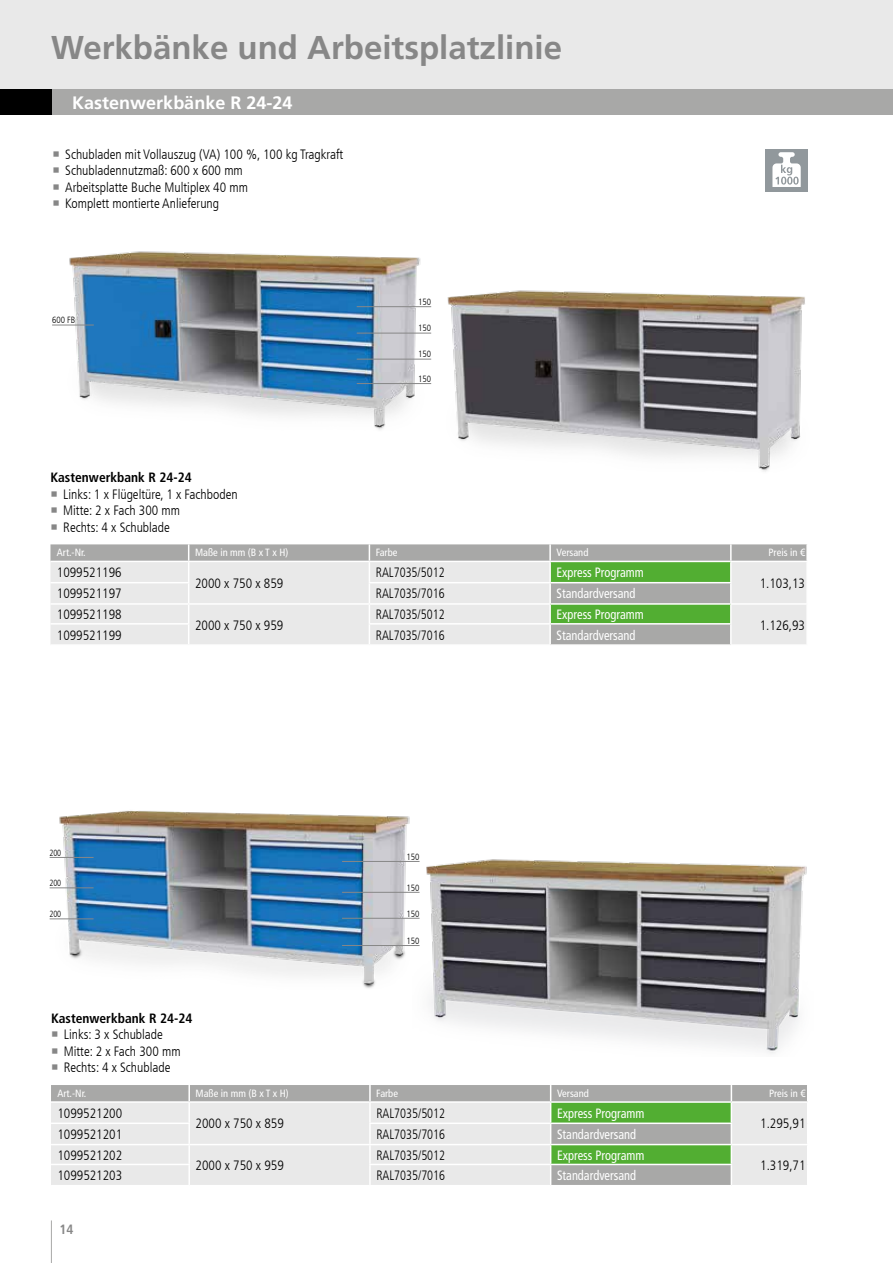
<style>
.page{position:relative;width:893px;height:1263px;background:#fff}
.page>*{position:absolute;margin:0;border:0;box-sizing:border-box;transform-origin:0 0}
.t1{font:700 33px "Frutiger LT Com";color:#878787}
.t2{font:700 18px "Frutiger LT Com";color:#fff}
.t3{font:300 condensed 13.5px/16.5px "Frutiger LT Com";color:#000}
.t4{font:condensed 13.5px "Frutiger LT Com";color:#fff;scale:.92 1}
.t5{font:300 condensed 13.5px "Frutiger LT Com";color:#000;scale:.92 1}
.t6{font:700 condensed 13.5px "Frutiger LT Com";color:#000}
.t7{font:700 condensed 13.5px "Frutiger LT Com";color:#878787}
.t8{font:condensed 10.5px "Frutiger LT Com";color:#fff}
.t9{font:300 condensed 9px "Frutiger LT Com";color:#000}
.t10{font:300 condensed 9px "Frutiger LT Com";color:#000;scale:.93 1}
</style>
<div class="page">
<div style="left:0;top:0;width:893px;height:89px;background:#e9e9e9"></div>
<hr style="left:51px;top:1220px;width:1px;height:43px;background:#a8a8a7">
<div style="left:0;top:89px;width:893px;height:26px;background:#a8a8a7"></div>
<div style="left:0;top:89px;width:51px;height:26px;background:#000"></div>
<img style="left:54px;top:251px;width:378px;height:179px">
<img style="left:447px;top:290px;width:358px;height:182px">
<hr style="left:52px;top:325px;width:42px;height:1px;background:#878787">
<hr style="left:357px;top:306px;width:74px;height:1px;background:#878787">
<hr style="left:357px;top:333px;width:74px;height:1px;background:#878787">
<hr style="left:357px;top:359px;width:74px;height:1px;background:#878787">
<hr style="left:357px;top:383px;width:74px;height:1px;background:#878787">
<img style="left:49px;top:810px;width:363px;height:178px">
<hr style="left:50px;top:857px;width:44px;height:1px;background:#878787">
<hr style="left:342px;top:861px;width:78px;height:1px;background:#878787">
<hr style="left:342px;top:892px;width:78px;height:1px;background:#878787">
<hr style="left:342px;top:918px;width:78px;height:1px;background:#878787">
<hr style="left:342px;top:945px;width:78px;height:1px;background:#878787">
<hr style="left:50px;top:887px;width:44px;height:1px;background:#878787">
<hr style="left:50px;top:919px;width:44px;height:1px;background:#878787">
<img style="left:412px;top:859px;width:395px;height:195px">
<svg style="left:50px;top:544px;width:756px;height:17px;background:#ababaa"></svg>
<div style="left:50px;top:562px;width:756px;height:82px;background:#e9e9e9"></div>
<hr style="left:50px;top:582px;width:139px;height:1px;background:#fff">
<hr style="left:50px;top:603px;width:139px;height:2px;background:#fff">
<hr style="left:50px;top:623px;width:139px;height:2px;background:#fff">
<svg style="left:806px;top:544px;width:1px;height:17px"></svg>
<hr style="left:369px;top:582px;width:181px;height:1px;background:#fff">
<hr style="left:189px;top:603px;width:180px;height:2px;background:#fff">
<hr style="left:369px;top:603px;width:181px;height:2px;background:#fff">
<hr style="left:731px;top:603px;width:77px;height:2px;background:#fff">
<svg style="left:188px;top:544px;width:1px;height:100px"></svg>
<hr style="left:369px;top:623px;width:181px;height:2px;background:#fff">
<svg style="left:369px;top:544px;width:1px;height:100px"></svg>
<svg style="left:549px;top:544px;width:183px;height:100px;background:#8db080"></svg>
<hr style="left:550px;top:623px;width:182px;height:2px;background:#fff">
<div style="left:51px;top:1085px;width:756px;height:16px;background:#a8a8a7"></div>
<div style="left:51px;top:1103px;width:756px;height:82px;background:#e9e9e9"></div>
<hr style="left:51px;top:1122px;width:139px;height:2px;background:#fff">
<hr style="left:51px;top:1144px;width:138px;height:1px;background:#fff">
<hr style="left:51px;top:1164px;width:139px;height:1px;background:#fff">
<svg style="left:188px;top:1085px;width:2px;height:37px"></svg>
<svg style="left:369px;top:1085px;width:2px;height:37px"></svg>
<hr style="left:188px;top:1124px;width:2px;height:20px;background:#fff">
<hr style="left:369px;top:1122px;width:182px;height:2px;background:#fff">
<hr style="left:369px;top:1124px;width:2px;height:20px;background:#fff">
<hr style="left:189px;top:1144px;width:181px;height:1px;background:#fff">
<svg style="left:188px;top:1145px;width:2px;height:19px"></svg>
<hr style="left:370px;top:1144px;width:181px;height:1px;background:#fff">
<svg style="left:369px;top:1145px;width:2px;height:19px"></svg>
<hr style="left:731px;top:1144px;width:77px;height:1px;background:#fff">
<hr style="left:188px;top:1165px;width:2px;height:20px;background:#fff">
<hr style="left:369px;top:1164px;width:182px;height:1px;background:#fff">
<hr style="left:369px;top:1165px;width:2px;height:20px;background:#fff">
<svg style="left:550px;top:1085px;width:182px;height:100px;background:#8daf80"></svg>
<hr style="left:551px;top:1164px;width:181px;height:1px;background:#fff">
<div style="left:765px;top:149px;width:43px;height:42px;background:#91989c"></div>
<svg style="left:772px;top:152px;width:29px;height:35px"></svg>
<h1 class="t1" style="left:51px;top:28px;width:513px">Werkbänke und Arbeitsplatzlinie</h1>
<h2 class="t2" style="left:72px;top:92px;width:222px">Kastenwerkbänke R 24-24</h2>
<p class="t3" style="left:65px;top:146px;width:280px">Schubladen mit Vollauszug (VA) 100 %, 100 kg Tragkraft Schubladennutzmaß: 600 x 600 mm<br>Arbeitsplatte Buche Multiplex 40 mm<br>Komplett montierte Anlieferung</p>
<p class="t9" style="left:52px;top:315px;width:25px">600 FB</p>
<p class="t9" style="left:418px;top:297px;width:14px">150</p>
<p class="t9" style="left:418px;top:323px;width:14px">150</p>
<p class="t9" style="left:418px;top:349px;width:14px">150</p>
<p class="t9" style="left:418px;top:373px;width:14px">150</p>
<p class="t6" style="left:50px;top:469px;width:143px">Kastenwerkbank R 24-24</p>
<p class="t3" style="left:63px;top:486px;width:176px">Links: 1 x Flügeltüre, 1 x Fachboden<br>Mitte: 2 x Fach 300 mm<br>Rechts: 4 x Schublade</p>
<p class="t8" style="left:57px;top:547px;width:30px">Art.-Nr.</p>
<p class="t8" style="left:195px;top:547px;width:95px">Maße in mm (B x T x H)</p>
<p class="t8" style="left:376px;top:547px;width:23px">Farbe</p>
<p class="t8" style="left:556px;top:547px;width:33px">Versand</p>
<p class="t8" style="left:768px;top:547px;width:38px">Preis in €</p>
<p class="t3" style="left:57px;top:564px;width:66px">1099521196</p>
<p class="t3" style="left:195px;top:575px;width:90px">2000 x 750 x 859</p>
<p class="t5" style="left:376px;top:565px;width:76px">RAL7035/5012</p>
<p class="t4" style="left:556px;top:565px;width:96px">Express Programm</p>
<p class="t3" style="left:760px;top:575px;width:47px">1.103,13</p>
<p class="t3" style="left:57px;top:586px;width:66px">1099521197</p>
<p class="t5" style="left:376px;top:586px;width:76px">RAL7035/7016</p>
<p class="t4" style="left:556px;top:586px;width:87px">Standardversand</p>
<p class="t3" style="left:57px;top:606px;width:66px">1099521198</p>
<p class="t3" style="left:195px;top:617px;width:90px">2000 x 750 x 959</p>
<p class="t5" style="left:376px;top:606px;width:76px">RAL7035/5012</p>
<p class="t4" style="left:556px;top:606px;width:96px">Express Programm</p>
<p class="t3" style="left:760px;top:617px;width:47px">1.126,93</p>
<p class="t3" style="left:57px;top:627px;width:66px">1099521199</p>
<p class="t5" style="left:376px;top:627px;width:76px">RAL7035/7016</p>
<p class="t4" style="left:556px;top:627px;width:87px">Standardversand</p>
<p class="t10" style="left:50px;top:847px;width:14px">200</p>
<p class="t10" style="left:50px;top:878px;width:14px">200</p>
<p class="t10" style="left:50px;top:909px;width:14px">200</p>
<p class="t9" style="left:407px;top:851px;width:14px">150</p>
<p class="t9" style="left:407px;top:882px;width:14px">150</p>
<p class="t9" style="left:407px;top:908px;width:14px">150</p>
<p class="t9" style="left:407px;top:936px;width:14px">150</p>
<p class="t6" style="left:51px;top:1010px;width:143px">Kastenwerkbank R 24-24</p>
<p class="t3" style="left:64px;top:1026px;width:118px">Links: 3 x Schublade<br>Mitte: 2 x Fach 300 mm<br>Rechts: 4 x Schublade</p>
<p class="t8" style="left:57px;top:1087px;width:30px">Art.-Nr.</p>
<p class="t8" style="left:196px;top:1087px;width:95px">Maße in mm (B x T x H)</p>
<p class="t8" style="left:376px;top:1087px;width:23px">Farbe</p>
<p class="t8" style="left:557px;top:1087px;width:33px">Versand</p>
<p class="t8" style="left:769px;top:1087px;width:38px">Preis in €</p>
<p class="t3" style="left:57px;top:1105px;width:66px">1099521200</p>
<p class="t3" style="left:196px;top:1115px;width:90px">2000 x 750 x 859</p>
<p class="t5" style="left:376px;top:1105px;width:76px">RAL7035/5012</p>
<p class="t4" style="left:557px;top:1105px;width:96px">Express Programm</p>
<p class="t3" style="left:760px;top:1115px;width:47px">1.295,91</p>
<p class="t3" style="left:57px;top:1126px;width:66px">1099521201</p>
<p class="t5" style="left:376px;top:1126px;width:76px">RAL7035/7016</p>
<p class="t4" style="left:557px;top:1126px;width:87px">Standardversand</p>
<p class="t3" style="left:57px;top:1147px;width:66px">1099521202</p>
<p class="t3" style="left:196px;top:1157px;width:90px">2000 x 750 x 959</p>
<p class="t5" style="left:376px;top:1147px;width:76px">RAL7035/5012</p>
<p class="t4" style="left:557px;top:1147px;width:96px">Express Programm</p>
<p class="t3" style="left:760px;top:1157px;width:47px">1.319,71</p>
<p class="t3" style="left:57px;top:1167px;width:66px">1099521203</p>
<p class="t5" style="left:376px;top:1168px;width:76px">RAL7035/7016</p>
<p class="t4" style="left:557px;top:1167px;width:87px">Standardversand</p>
<p class="t7" style="left:60px;top:1221px;width:16px">14</p>
</div>
